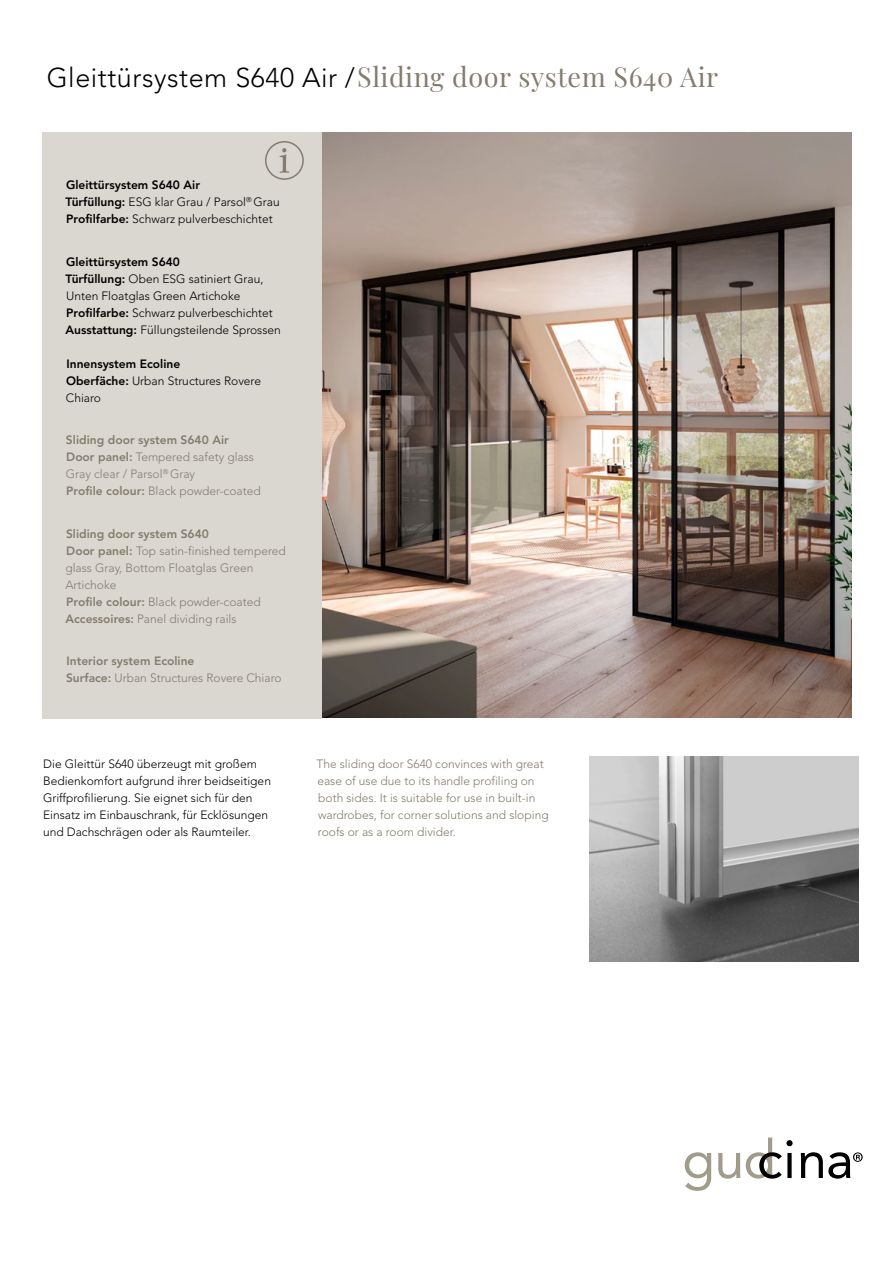
<style>
.page{position:relative;width:893px;height:1263px;background:#fff}
.page>*{position:absolute;margin:0;border:0;box-sizing:border-box;transform-origin:0 0}
.t1{font:27px "Playfair Display";letter-spacing:.02em;color:#847d6f}
.t2{font:300 12px/17px "Avenir LT Std";color:#847d6f}
.t3{font:300 12px/17px "Avenir LT Std";color:#000}
.t4{font:800 12px/17px "Avenir LT Std";color:#847d6f}
.t5{font:800 12px/17px "Avenir LT Std";color:#000}
.s1{font-family:"Avenir LT Std";font-weight:300;color:#000}
.s2{font-weight:800}
.s3{font-weight:300}
</style>
<div class="page">
<img style="left:322px;top:133px;width:529px;height:585px">
<img style="left:589px;top:757px;width:270px;height:204px">
<div style="left:43px;top:133px;width:279px;height:586px;background:#dad7d1"></div>
<svg style="left:280px;top:148px;width:9px;height:25px"></svg>
<div style="left:265px;top:141px;width:39px;height:39px;border:2px solid #847d6f;border-radius:50%"></div>
<svg style="left:685px;top:1152px;width:26px;height:39px"></svg>
<svg style="left:718px;top:1153px;width:22px;height:25px"></svg>
<svg style="left:746px;top:1137px;width:47px;height:41px"></svg>
<svg style="left:801px;top:1152px;width:62px;height:26px"></svg>
<h1 class="t1" style="left:47px;top:56px;width:673px"><span class="s1">Gleittürsystem S640 Air /</span>Sliding door system S640 Air</h1>
<p class="t3" style="left:65px;top:177px;width:216px"><span class="s2">Gleittürsystem S640 Air<br>Türfüllung:</span> ESG klar Grau / Parsol<sup>®</sup> Grau<br><span class="s2">Profilfarbe:</span> Schwarz pulverbeschichtet</p>
<p class="t3" style="left:65px;top:253px;width:217px"><span class="s2">Gleittürsystem S640<br>Türfüllung:</span> Oben ESG satiniert Grau, Unten Floatglas Green Artichoke <span class="s2">Profilfarbe:</span> Schwarz pulverbeschichtet <span class="s2">Ausstattung:</span> Füllungsteilende Sprossen</p>
<p class="t5" style="left:66px;top:355px;width:197px">Innensystem Ecoline<br>Oberfäche: <span class="s3">Urban Structures Rovere<br>Chiaro</span></p>
<p class="t2" style="left:66px;top:432px;width:196px"><span class="s2">Sliding door system S640 Air<br>Door panel:</span> Tempered safety glass<br>Gray clear / Parsol<sup>®</sup> Gray<br><span class="s2">Profile colour:</span> Black powder-coated</p>
<p class="t2" style="left:65px;top:525px;width:222px"><span class="s2">Sliding door system S640<br>Door panel:</span> Top satin-finished tempered glass Gray, Bottom Floatglas Green<br>Artichoke<br><span class="s2">Profile colour:</span> Black powder-coated<br><span class="s2">Accessoires:</span> Panel dividing rails</p>
<p class="t4" style="left:66px;top:653px;width:217px">Interior system Ecoline<br>Surface: <span class="s3">Urban Structures Rovere Chiaro</span></p>
<p class="t3" style="left:43px;top:755px;width:229px">Die Gleittür S640 überzeugt mit großem Bedienkomfort aufgrund ihrer beidseitigen Griffprofilierung. Sie eignet sich für den Einsatz im Einbauschrank, für Ecklösungen und Dachschrägen oder als Raumteiler.</p>
<p class="t2" style="left:316px;top:755px;width:234px">The sliding door S640 convinces with great ease of use due to its handle profiling on both sides. It is suitable for use in built-in wardrobes, for corner solutions and sloping roofs or as a room divider.</p>
</div>
